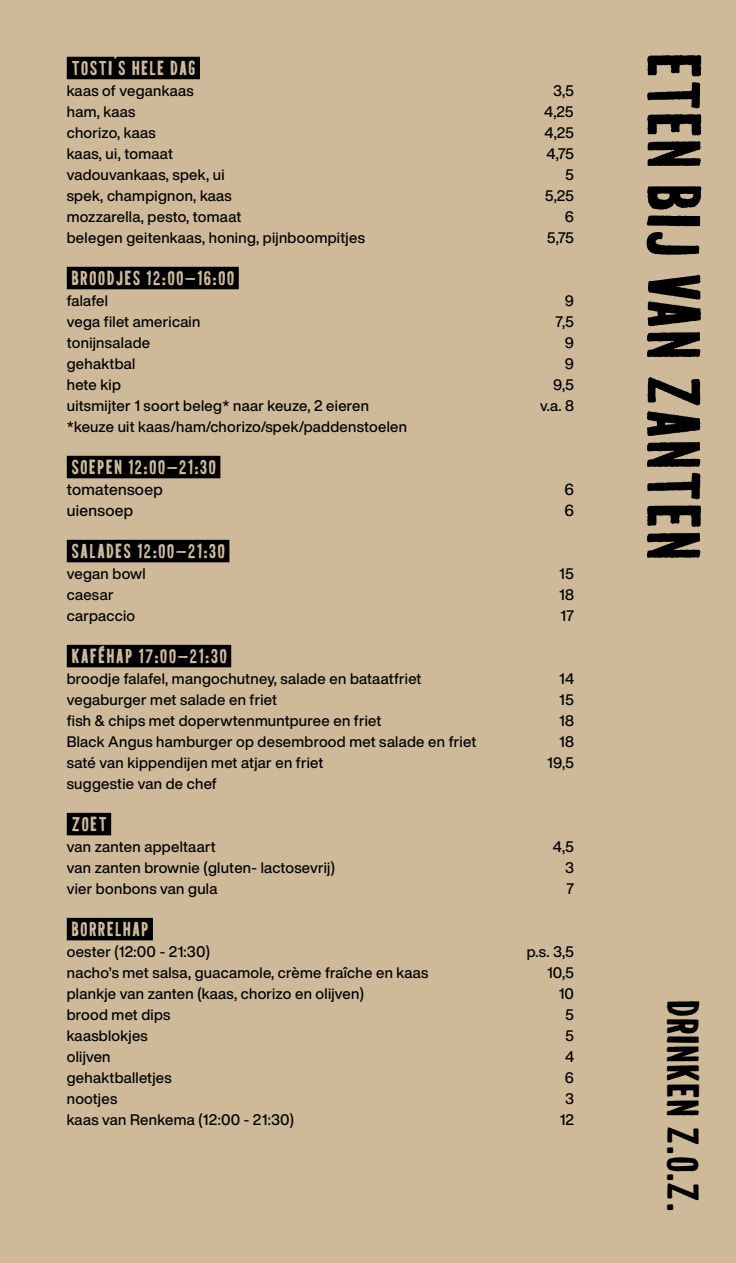
<style>
.page{position:relative;width:736px;height:1263px;background:#ceba99}
.page>*{position:absolute;margin:0;border:0;box-sizing:border-box;transform-origin:0 0}
.t1{font:78px "VANZANTENAWESOME";color:#000}
.t2{font:46.5px "VANZANTENAWESOME";color:#000}
.t3{font:500 15.75px "Helvetica Now Display";letter-spacing:.02em;color:#000}
.t4{font:500 15px "Helvetica Now Display";letter-spacing:.02em;color:#000}
</style>
<div class="page">
<svg style="left:72px;top:56px;width:53px;height:19px"></svg>
<svg style="left:171px;top:61px;width:24px;height:14px"></svg>
<svg style="left:72px;top:271px;width:68px;height:14px"></svg>
<svg style="left:147px;top:271px;width:87px;height:14px"></svg>
<svg style="left:72px;top:460px;width:49px;height:14px"></svg>
<svg style="left:72px;top:544px;width:58px;height:14px"></svg>
<svg style="left:72px;top:817px;width:34px;height:14px"></svg>
<svg style="left:133px;top:61px;width:30px;height:14px"></svg>
<svg style="left:129px;top:460px;width:86px;height:14px"></svg>
<svg style="left:138px;top:544px;width:86px;height:14px"></svg>
<svg style="left:72px;top:646px;width:60px;height:17px"></svg>
<svg style="left:139px;top:649px;width:87px;height:14px"></svg>
<svg style="left:72px;top:922px;width:76px;height:14px"></svg>
<p class="t4" style="left:67px;top:80px;width:128px">kaas of vegankaas</p>
<p class="t4" style="left:553px;top:80px;width:23px">3,5</p>
<p class="t4" style="left:67px;top:101px;width:70px">ham, kaas</p>
<p class="t4" style="left:544px;top:101px;width:31px">4,25</p>
<p class="t4" style="left:67px;top:122px;width:90px">chorizo, kaas</p>
<p class="t4" style="left:544px;top:122px;width:31px">4,25</p>
<p class="t4" style="left:67px;top:143px;width:108px">kaas, ui, tomaat</p>
<p class="t4" style="left:546px;top:143px;width:29px">4,75</p>
<p class="t4" style="left:67px;top:164px;width:159px">vadouvankaas, spek, ui</p>
<p class="t4" style="left:565px;top:164px;width:10px">5</p>
<p class="t4" style="left:67px;top:185px;width:166px">spek, champignon, kaas</p>
<p class="t4" style="left:545px;top:185px;width:31px">5,25</p>
<p class="t4" style="left:67px;top:206px;width:176px">mozzarella, pesto, tomaat</p>
<p class="t4" style="left:565px;top:206px;width:11px">6</p>
<p class="t4" style="left:67px;top:227px;width:299px">belegen geitenkaas, honing, pijnboompitjes</p>
<p class="t4" style="left:547px;top:227px;width:29px">5,75</p>
<p class="t4" style="left:67px;top:290px;width:43px">falafel</p>
<p class="t4" style="left:565px;top:290px;width:11px">9</p>
<p class="t4" style="left:67px;top:311px;width:135px">vega filet americain</p>
<p class="t4" style="left:555px;top:311px;width:20px">7,5</p>
<p class="t4" style="left:67px;top:332px;width:85px">tonijnsalade</p>
<p class="t4" style="left:565px;top:332px;width:11px">9</p>
<p class="t4" style="left:67px;top:353px;width:70px">gehaktbal</p>
<p class="t4" style="left:565px;top:353px;width:11px">9</p>
<p class="t4" style="left:67px;top:374px;width:56px">hete kip</p>
<p class="t4" style="left:553px;top:374px;width:22px">9,5</p>
<p class="t4" style="left:67px;top:395px;width:304px">uitsmijter 1 soort beleg* naar keuze, 2 eieren</p>
<p class="t4" style="left:540px;top:395px;width:36px">v.a. 8</p>
<p class="t4" style="left:67px;top:416px;width:342px">*keuze uit kaas/ham/chorizo/spek/paddenstoelen</p>
<p class="t3" style="left:67px;top:479px;width:97px">tomatensoep</p>
<p class="t3" style="left:564px;top:479px;width:11px">6</p>
<p class="t3" style="left:67px;top:500px;width:68px">uiensoep</p>
<p class="t3" style="left:564px;top:500px;width:11px">6</p>
<p class="t4" style="left:67px;top:563px;width:80px">vegan bowl</p>
<p class="t4" style="left:559px;top:563px;width:16px">15</p>
<p class="t4" style="left:67px;top:584px;width:48px">caesar</p>
<p class="t4" style="left:559px;top:584px;width:16px">18</p>
<p class="t4" style="left:67px;top:605px;width:70px">carpaccio</p>
<p class="t4" style="left:560px;top:605px;width:15px">17</p>
<p class="t4" style="left:67px;top:668px;width:356px">broodje falafel, mangochutney, salade en bataatfriet</p>
<p class="t4" style="left:559px;top:668px;width:16px">14</p>
<p class="t4" style="left:67px;top:689px;width:212px">vegaburger met salade en friet</p>
<p class="t4" style="left:559px;top:689px;width:16px">15</p>
<p class="t4" style="left:67px;top:710px;width:316px">fish &amp; chips met doperwtenmuntpuree en friet</p>
<p class="t4" style="left:559px;top:710px;width:16px">18</p>
<p class="t4" style="left:67px;top:731px;width:411px">Black Angus hamburger op desembrood met salade en friet</p>
<p class="t4" style="left:559px;top:731px;width:16px">18</p>
<p class="t4" style="left:67px;top:752px;width:258px">saté van kippendijen met atjar en friet</p>
<p class="t4" style="left:547px;top:752px;width:28px">19,5</p>
<p class="t4" style="left:67px;top:773px;width:152px">suggestie van de chef</p>
<p class="t4" style="left:67px;top:836px;width:150px">van zanten appeltaart</p>
<p class="t4" style="left:553px;top:836px;width:23px">4,5</p>
<p class="t4" style="left:67px;top:857px;width:269px">van zanten brownie (gluten- lactosevrij)</p>
<p class="t4" style="left:565px;top:857px;width:10px">3</p>
<p class="t4" style="left:67px;top:878px;width:152px">vier bonbons van gula</p>
<p class="t4" style="left:566px;top:878px;width:9px">7</p>
<p class="t4" style="left:67px;top:941px;width:145px">oester (12:00 - 21:30)</p>
<p class="t4" style="left:526px;top:941px;width:49px">p.s. 3,5</p>
<p class="t4" style="left:67px;top:962px;width:363px">nacho’s met salsa, guacamole, crème fraîche en kaas</p>
<p class="t4" style="left:547px;top:962px;width:29px">10,5</p>
<p class="t4" style="left:67px;top:983px;width:298px">plankje van zanten (kaas, chorizo en olijven)</p>
<p class="t4" style="left:558px;top:983px;width:17px">10</p>
<p class="t4" style="left:67px;top:1004px;width:105px">brood met dips</p>
<p class="t4" style="left:565px;top:1004px;width:10px">5</p>
<p class="t4" style="left:67px;top:1025px;width:83px">kaasblokjes</p>
<p class="t4" style="left:565px;top:1025px;width:10px">5</p>
<p class="t4" style="left:67px;top:1046px;width:45px">olijven</p>
<p class="t4" style="left:565px;top:1046px;width:11px">4</p>
<p class="t4" style="left:67px;top:1067px;width:106px">gehaktballetjes</p>
<p class="t4" style="left:565px;top:1067px;width:11px">6</p>
<p class="t4" style="left:67px;top:1088px;width:52px">nootjes</p>
<p class="t4" style="left:565px;top:1088px;width:10px">3</p>
<p class="t4" style="left:67px;top:1109px;width:229px">kaas van Renkema (12:00 - 21:30)</p>
<p class="t4" style="left:559px;top:1109px;width:16px">12</p>
<h1 class="t1" style="left:719px;top:328px;width:235px;rotate:90deg">■ ■▼ ■</h1>
<h2 class="t2" style="left:710px;top:1044px;width:130px;rotate:90deg">■ ■ □</h2>
</div>
